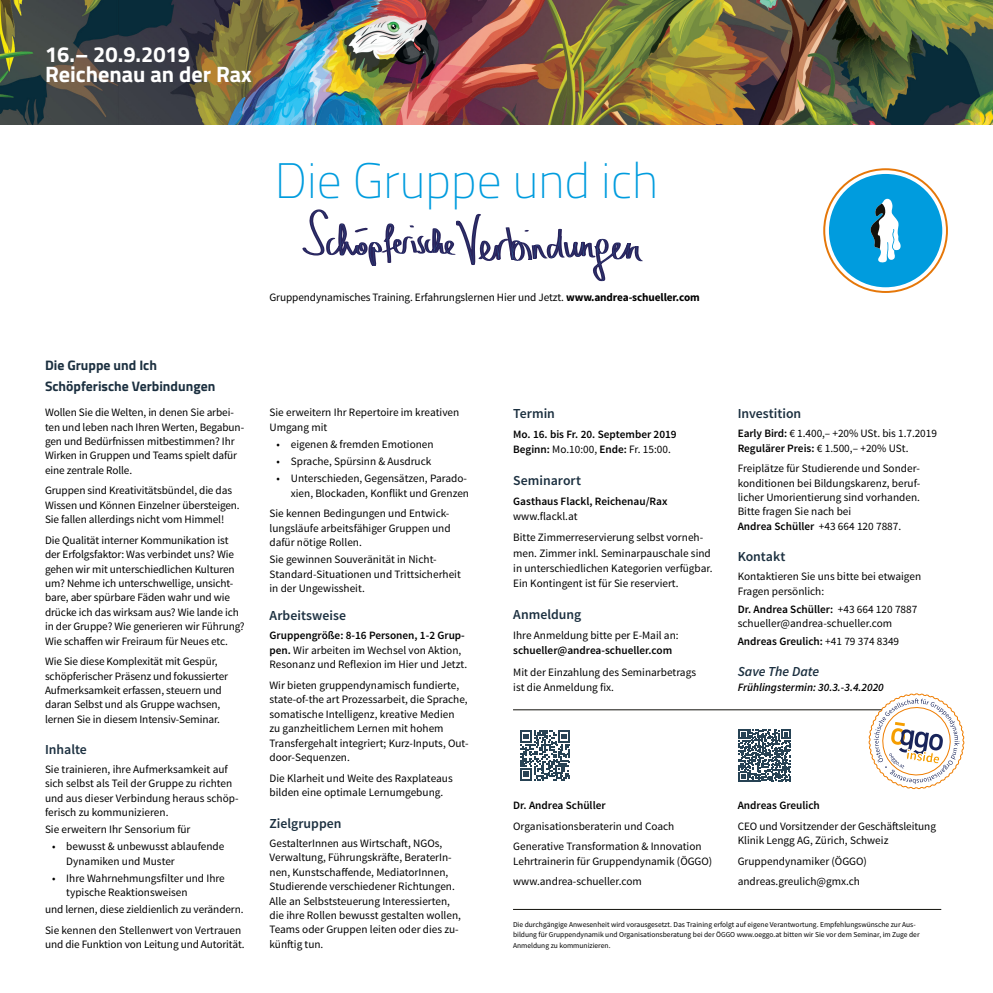
<style>
.page{position:relative;width:993px;height:993px;background:#fff}
.page>*{position:absolute;margin:0;border:0;box-sizing:border-box;transform-origin:0 0}
.t1{font:100 49.75px "Titillium";color:#009cde}
.t2{font:700 22.25px "Titillium";color:#fff}
.t3{font:700 21.88px "Titillium";color:#fff}
.t4{font:600 13.75px "Source Sans Pro";color:#1c3040}
.t5{font:700 13.75px/20.6px "Titillium";color:#1c3040}
.t6{font:italic 600 13.75px "Source Sans Pro";color:#1c3040}
.t7{font:11.25px/14.4px "Source Sans Pro";color:#000}
.t8{font:600 11.25px/15.2px "Source Sans Pro";color:#000}
.t9{font:italic 600 11.25px "Source Sans Pro";color:#000}
.t10{font:7.5px/10.6px "Source Sans Pro";color:#000}
.s1{font-weight:700}
.s2{font-weight:600}
.s3{font-weight:400}
</style>
<div class="page">
<img style="left:0;top:0;width:992px;height:124px">
<hr style="left:513px;top:709px;width:427px;height:1px;background:#12110c">
<hr style="left:513px;top:908px;width:427px;height:1px;background:#12110c">
<svg style="left:520px;top:730px;width:50px;height:50px"></svg>
<svg style="left:738px;top:729px;width:52px;height:52px"></svg>
<svg style="left:302px;top:209px;width:341px;height:73px"></svg>
<div style="left:828px;top:174px;width:113px;height:113px;background:#009cde;border-radius:50%"></div>
<svg style="left:870px;top:199px;width:30px;height:64px"></svg>
<div style="left:823px;top:168px;width:124px;height:125px;border:2px solid #e57709;border-radius:50%"></div>
<svg style="left:867px;top:693px;width:97px;height:96px"></svg>
<h3 class="t3" style="left:45px;top:37px;width:146px">16.– 20.9.2019</h3>
<h2 class="t2" style="left:45px;top:57px;width:208px">Reichenau an der Rax</h2>
<h1 class="t1" style="left:275px;top:145px;width:385px">Die Gruppe und ich</h1>
<p class="t5" style="left:45px;top:354px;width:172px">Die Gruppe und Ich<br>Schöpferische Verbindungen</p>
<p class="t7" style="left:45px;top:405px;width:200px">Wollen Sie die Welten, in denen Sie arbei&shy;ten und leben nach Ihren Werten, Begabun&shy;gen und Bedürfnissen mitbestimmen? Ihr Wirken in Gruppen und Teams spielt dafür eine zentrale Rolle.</p>
<p class="t7" style="left:45px;top:483px;width:196px">Gruppen sind Kreativitätsbündel, die das<br>Wissen und Können Einzelner übersteigen.<br>Sie fallen allerdings nicht vom Himmel!</p>
<p class="t7" style="left:45px;top:533px;width:201px">Die Qualität interner Kommunikation ist der Erfolgsfaktor: Was verbindet uns? Wie gehen wir mit unterschiedlichen Kulturen um? Nehme ich unterschwellige, unsicht&shy;bare, aber spürbare Fäden wahr und wie drücke ich das wirksam aus? Wie lande ich in der Gruppe? Wie generieren wir Führung?<br>Wie schaffen wir Freiraum für Neues etc.</p>
<p class="t7" style="left:45px;top:654px;width:184px">Wie Sie diese Komplexität mit Gespür, schöpferischer Präsenz und fokussierter Aufmerksamkeit erfassen, steuern und daran Selbst und als Gruppe wachsen, lernen Sie in diesem Intensiv-Seminar.</p>
<p class="t4" style="left:45px;top:740px;width:43px">Inhalte</p>
<p class="t7" style="left:45px;top:761px;width:195px">Sie trainieren, ihre Aufmerksamkeit auf sich selbst als Teil der Gruppe zu richten und aus dieser Verbindung heraus schöp&shy;ferisch zu kommunizieren.</p>
<p class="t7" style="left:45px;top:822px;width:147px">Sie erweitern Ihr Sensorium für</p>
<p class="t7" style="left:66px;top:839px;width:160px;text-indent:-14px">• bewusst &amp; unbewusst ablaufende<br>Dynamiken und Muster</p>
<p class="t7" style="left:66px;top:870px;width:160px;text-indent:-14px">• Ihre Wahrnehmungsfilter und Ihre typische Reaktionsweisen</p>
<p class="t7" style="left:45px;top:898px;width:200px;line-height:20.6px">und lernen, diese zieldienlich zu verändern.<br>Sie kennen den Stellenwert von Vertrauen</p>
<p class="t7" style="left:45px;top:936px;width:201px">und die Funktion von Leitung und Autorität.</p>
<p class="t7" style="left:269px;top:290px;width:431px">Gruppendynamisches Training. Erfahrungslernen Hier und Jetzt. <span class="s1">www.andrea-schueller.com</span></p>
<p class="t7" style="left:269px;top:405px;width:191px">Sie erweitern Ihr Repertoire im kreativen<br>Umgang mit</p>
<p class="t7" style="left:276px;top:437px;width:158px">• eigenen &amp; fremden Emotionen</p>
<p class="t7" style="left:276px;top:454px;width:156px">• Sprache, Spürsinn &amp; Ausdruck</p>
<p class="t7" style="left:276px;top:471px;width:194px;text-align:right">• Unterschieden, Gegensätzen, Parado&shy;xien, Blockaden, Konflikt und Grenzen</p>
<p class="t7" style="left:269px;top:506px;width:182px;text-align:justify">Sie kennen Bedingungen und Entwick&shy;lungsläufe arbeitsfähiger Gruppen und dafür nötige Rollen.</p>
<p class="t7" style="left:269px;top:552px;width:193px">Sie gewinnen Souveränität in Nicht-<br>Standard-Situationen und Trittsicherheit in der Ungewissheit.</p>
<p class="t4" style="left:269px;top:606px;width:78px">Arbeitsweise</p>
<p class="t7" style="left:269px;top:628px;width:199px"><span class="s2">Gruppengröße: 8-16 Personen, 1-2 Grup&shy;pen.</span> Wir arbeiten im Wechsel von Aktion,<br>Resonanz und Reflexion im Hier und Jetzt.</p>
<p class="t7" style="left:269px;top:677px;width:200px">Wir bieten gruppendynamisch fundierte, state-of-the art Prozessarbeit, die Sprache, somatische Intelligenz, kreative Medien<br>zu ganzheitlichem Lernen mit hohem Transfergehalt integriert; Kurz-Inputs, Out&shy;door-Sequenzen.</p>
<p class="t7" style="left:269px;top:770px;width:185px">Die Klarheit und Weite des Raxplateaus bilden eine optimale Lernumgebung.</p>
<p class="t4" style="left:269px;top:814px;width:74px">Zielgruppen</p>
<p class="t7" style="left:269px;top:835px;width:193px">GestalterInnen aus Wirtschaft, NGOs, Verwaltung, Führungskräfte, BeraterIn&shy;nen, Kunstschaffende, MediatorInnen, Studierende verschiedener Richtungen.<br>Alle an Selbststeuerung Interessierten, die ihre Rollen bewusst gestalten wollen, Teams oder Gruppen leiten oder dies zu&shy;künftig tun.</p>
<p class="t4" style="left:513px;top:405px;width:43px">Termin</p>
<p class="t8" style="left:513px;top:426px;width:165px">Mo. 16. bis Fr. 20. September 2019<br>Beginn: <span class="s3">Mo.10:00,</span> Ende: <span class="s3">Fr. 15:00.</span></p>
<p class="t4" style="left:513px;top:472px;width:69px">Seminarort</p>
<p class="t8" style="left:513px;top:493px;width:156px">Gasthaus Flackl, Reichenau/Rax</p>
<p class="t7" style="left:513px;top:505px;width:191px;line-height:21.4px">www.flackl.at<br>Bitte Zimmerreservierung selbst vorneh-</p>
<p class="t7" style="left:513px;top:545px;width:201px;line-height:15.2px">men. Zimmer inkl. Seminarpauschale sind in unterschiedlichen Kategorien verfügbar.<br>Ein Kontingent ist für Sie reserviert.</p>
<p class="t4" style="left:513px;top:606px;width:70px">Anmeldung</p>
<p class="t7" style="left:513px;top:628px;width:167px">Ihre Anmeldung bitte per E-Mail an:</p>
<p class="t8" style="left:513px;top:643px;width:160px">schueller@andrea-schueller.com</p>
<p class="t7" style="left:513px;top:664px;width:184px;line-height:15.2px">Mit der Einzahlung des Seminarbetrags ist die Anmeldung fix.</p>
<p class="t4" style="left:737px;top:405px;width:65px">Investition</p>
<p class="t7" style="left:737px;top:426px;width:201px"><span class="s2">Early Bird:</span> € 1.400,– +20% USt. bis 1.7.2019<br><span class="s2">Regulärer Preis:</span> € 1.500,– +20% USt.</p>
<p class="t7" style="left:737px;top:461px;width:184px">Freiplätze für Studierende und Sonder&shy;konditionen bei Bildungskarenz, beruf&shy;licher Umorientierung sind vorhanden.<br>Bitte fragen Sie nach bei<br><span class="s2">Andrea Schüller</span> +43 664 120 7887.</p>
<p class="t4" style="left:737px;top:548px;width:49px">Kontakt</p>
<p class="t7" style="left:737px;top:569px;width:185px">Kontaktieren Sie uns bitte bei etwaigen<br>Fragen persönlich:</p>
<p class="t7" style="left:737px;top:601px;width:181px"><span class="s2">Dr. Andrea Schüller:</span> +43 664 120 7887 schueller@andrea-schueller.com</p>
<p class="t8" style="left:737px;top:633px;width:163px">Andreas Greulich: <span class="s3">+41 79 374 8349</span></p>
<p class="t6" style="left:737px;top:663px;width:83px">Save The Date</p>
<p class="t9" style="left:737px;top:679px;width:148px">Frühlingstermin: 30.3.-3.4.2020</p>
<p class="t8" style="left:513px;top:798px;width:94px">Dr. Andrea Schüller</p>
<p class="t7" style="left:513px;top:815px;width:190px;line-height:20.6px">Organisationsberaterin und Coach<br>Generative Transformation &amp; Innovation</p>
<p class="t7" style="left:513px;top:850px;width:200px;line-height:20.6px">Lehrtrainerin für Gruppendynamik (ÖGGO) www.andrea-schueller.com</p>
<p class="t8" style="left:737px;top:798px;width:84px">Andreas Greulich</p>
<p class="t7" style="left:737px;top:818px;width:200px">CEO und Vorsitzender der Geschäftsleitung<br>Klinik Lengg AG, Zürich, Schweiz</p>
<p class="t7" style="left:737px;top:850px;width:131px;line-height:20.6px">Gruppendynamiker (ÖGGO) andreas.greulich@gmx.ch</p>
<p class="t10" style="left:513px;top:918px;width:408px">Die durchgängige Anwesenheit wird vorausgesetzt. Das Training erfolgt auf eigene Verantwortung. Empfehlungswünsche zur Aus&shy;bildung für Gruppendynamik und Organisationsberatung bei der ÖGGO www.oeggo.at bitten wir Sie vor dem Seminar, im Zuge der<br>Anmeldung zu kommunizieren.</p>
</div>
